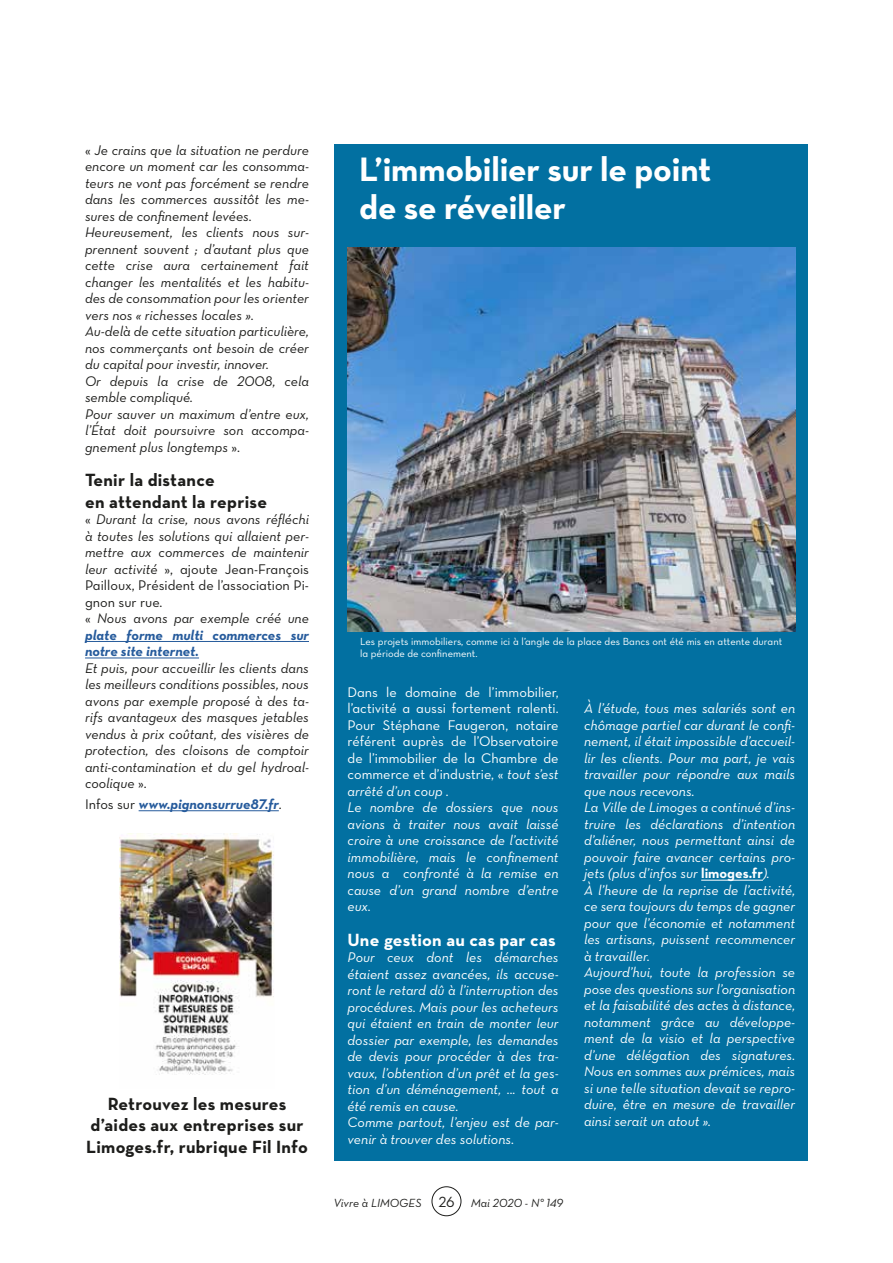
<style>
.page{position:relative;width:893px;height:1263px;background:#fff}
.page>*{position:absolute;margin:0;border:0;box-sizing:border-box;transform-origin:0 0}
.t1{font:34.5px/37.5px "Neutra Text Bold Alt";letter-spacing:-.005em;color:#fff}
.t2{font:700 18px/21.6px "Neutra Text";letter-spacing:.015em;color:#1d1d1b}
.t3{font:700 18px "Neutra Text";letter-spacing:.015em;color:#fff}
.t4{font:14.25px/16.5px "Neutra Text Book Italic Alt";color:#fff}
.t5{font:14.25px/16.5px "Neutra Text Book Italic Alt";color:#1d1d1b;text-align:justify}
.t6{font:14.25px/16.5px "Neutra Text Book Alt";color:#fff;text-align:justify}
.t7{font:14.25px/16.5px "Neutra Text Book Alt";color:#1d1d1b;text-align:justify}
.t8{font:14.25px/16.5px "Neutra Text Bold Italic Alt";color:#265b9c}
.t9{font:12px "Neutra Text Book Italic Alt";color:#1d1d1b}
.t10{font:10.5px/12px "Neutra Text Book Alt";color:#fff}
.s1{font-family:"Neutra Text Book Alt"}
.s2{font-family:"Neutra Text Book Italic Alt"}
.s3{font-family:"Neutra Text Book Alt";color:#1d1d1b}
.s4{font-family:"Neutra Text Bold Alt"}
.s5{font-family:"Neutra Text Book Alt";font-size:15px}
</style>
<div class="page">
<div style="left:335px;top:145px;width:473px;height:1016px;background:#0270a1"></div>
<hr style="left:701px;top:880px;width:62px;height:1px;background:#fff">
<img style="left:348px;top:247px;width:447px;height:384px">
<hr style="left:85px;top:641px;width:224px;height:1px;background:#265b9c">
<hr style="left:85px;top:658px;width:114px;height:1px;background:#265b9c">
<hr style="left:139px;top:810px;width:140px;height:1px;background:#265b9c">
<img style="left:119px;top:833px;width:155px;height:242px">
<div style="left:432px;top:1186px;width:29px;height:30px;border:1px solid #1d1d1b;border-radius:50%"></div>
<p class="t5" style="left:85px;top:141px;width:225px;text-align:left"><span class="s1">«</span> Je crains que la situation ne perdure encore un moment car les consomma&shy;teurs ne vont pas forcément se rendre dans les commerces aussitôt les me&shy;sures de confinement levées.<br>Heureusement, les clients nous sur&shy;prennent souvent ; d’autant plus que cette crise aura certainement fait changer les mentalités et les habitu&shy;des de consommation pour les orienter vers nos « richesses locales ».<br>Au-delà de cette situation particulière, nos commerçants ont besoin de créer du capital pour investir, innover.<br>Or depuis la crise de 2008, cela semble compliqué.<br>Pour sauver un maximum d’entre eux, l’État doit poursuivre son accompa&shy;gnement plus longtemps <span class="s1">».</span></p>
<p class="t2" style="left:85px;top:469px;width:184px">Tenir la distance<br>en attendant la reprise</p>
<p class="t5" style="left:85px;top:511px;width:225px"><span class="s1">«</span> Durant la crise, nous avons réfléchi à toutes les solutions qui allaient per&shy;mettre aux commerces de maintenir</p>
<p class="t7" style="left:85px;top:560px;width:225px"><span class="s2">leur activité</span> », ajoute Jean-François Pailloux, Président de l’association Pi&shy;gnon sur rue.</p>
<p class="t5" style="left:85px;top:610px;width:225px"><span class="s1">«</span> Nous avons par exemple créé une</p>
<p class="t8" style="left:85px;top:626px;width:225px">plate forme multi commerces sur notre site internet.</p>
<p class="t5" style="left:85px;top:659px;width:225px">Et puis, pour accueillir les clients dans les meilleurs conditions possibles, nous avons par exemple proposé à des ta&shy;rifs avantageux des masques jetables vendus à prix coûtant, des visières de protection, des cloisons de comptoir anti-contamination et du gel hydroal&shy;coolique <span class="s1">».</span></p>
<p class="t8" style="left:85px;top:795px;width:198px"><span class="s3">Infos sur</span> www.pignonsurrue87.fr<span class="s3">.</span></p>
<p class="t2" style="left:86px;top:1092px;width:223px;text-align:center">Retrouvez les mesures d’aides aux entreprises sur<br>Limoges.fr, rubrique Fil Info</p>
<h1 class="t1" style="left:359px;top:150px;width:354px">L’immobilier sur le point de se réveiller</h1>
<p class="t10" style="left:360px;top:635px;width:424px">Les projets immobiliers, comme ici à l’angle de la place des Bancs ont été mis en attente durant la période de confinement.</p>
<p class="t6" style="left:348px;top:683px;width:213px">Dans le domaine de l’immobilier, l’activité a aussi fortement ralenti.<br>Pour Stéphane Faugeron, notaire référent auprès de l’Observatoire de l’immobilier de la Chambre de commerce et d’industrie, « <span class="s2">tout s’est</span></p>
<p class="t4" style="left:348px;top:782px;width:213px">arrêté d’un coup .<br>Le nombre de dossiers que nous avions à traiter nous avait laissé croire à une croissance de l’activité immobilière, mais le confinement nous a confronté à la remise en cause d’un grand nombre d’entre eux.</p>
<p class="t3" style="left:348px;top:928px;width:210px">Une gestion au cas par cas</p>
<p class="t4" style="left:348px;top:949px;width:213px">Pour ceux dont les démarches étaient assez avancées, ils accuse&shy;ront le retard dû à l’interruption des procédures. Mais pour les acheteurs qui étaient en train de monter leur dossier par exemple, les demandes de devis pour procéder à des tra&shy;vaux, l’obtention d’un prêt et la ges&shy;tion d’un déménagement, ... tout a été remis en cause.<br>Comme partout, l’enjeu est de par&shy;venir à trouver des solutions.</p>
<p class="t4" style="left:584px;top:700px;width:213px">À l’étude, tous mes salariés sont en chômage partiel car durant le confi&shy;nement, il était impossible d’accueil&shy;lir les clients. Pour ma part, je vais travailler pour répondre aux mails que nous recevons.<br>La Ville de Limoges a continué d’ins&shy;truire les déclarations d’intention d’aliéner, nous permettant ainsi de pouvoir faire avancer certains pro&shy;jets (plus d’infos sur <span class="s4">limoges.fr</span>).<br>À l’heure de la reprise de l’activité, ce sera toujours du temps de gagner pour que l’économie et notamment les artisans, puissent recommencer à travailler.<br>Aujourd’hui, toute la profession se pose des questions sur l’organisation et la faisabilité des actes à distance, notamment grâce au développe&shy;ment de la visio et la perspective d’une délégation des signatures.<br>Nous en sommes aux prémices, mais si une telle situation devait se repro&shy;duire, être en mesure de travailler ainsi serait un atout ».</p>
<p class="t9" style="left:334px;top:1195px;width:231px">Vivre à LIMOGES <span class="s5">26</span> Mai 2020 - N° 149</p>
</div>
